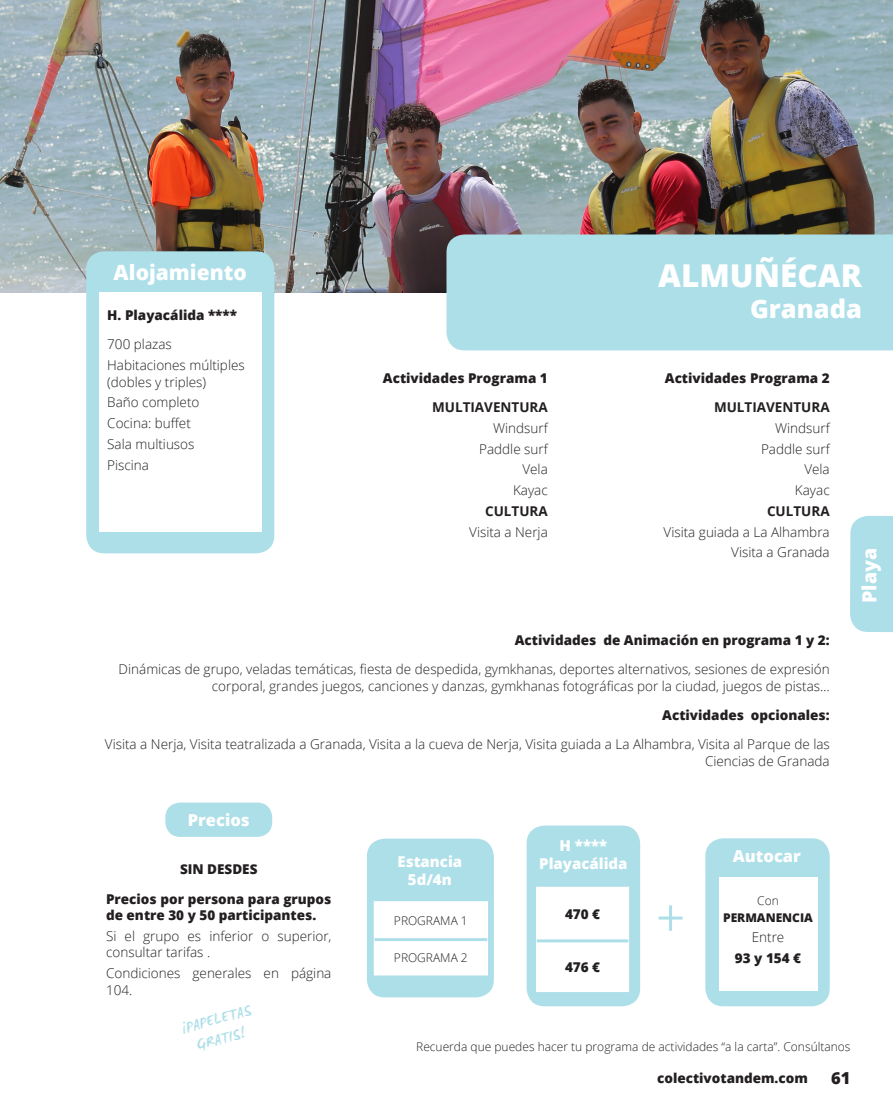
<style>
.page{position:relative;width:893px;height:1106px;background:#fff}
.page>*{position:absolute;margin:0;border:0;box-sizing:border-box;transform-origin:0 0}
.t1{font:800 31.5px "Open Sans";color:#fff}
.t2{font:800 25.5px "Open Sans";color:#fff}
.t3{font:800 21px "Open Sans";color:#fff}
.t4{font:800 19.5px "Open Sans";letter-spacing:-.005em;color:#fff}
.t5{font:16.5px/19.8px "WC Mano Negra Bta";color:#addfe9;text-align:center}
.t6{font:800 16.5px "Open Sans";color:#fff}
.t7{font:800 16.5px "Open Sans";color:#231f20}
.t8{font:800 15px/18px "Open Sans";color:#fff;text-align:center}
.t9{font:300 13.5px/20.7px "Open Sans";color:#231f20;text-align:right}
.t10{font:800 13.5px/29.2px "Open Sans";color:#231f20;text-align:center}
.t11{font:700 13.5px "Open Sans";color:#231f20}
.t12{font:300 12px "Open Sans";color:#231f20}
.t13{font:800 12px "Open Sans";color:#231f20}
</style>
<div class="page">
<img style="left:0;top:0;width:893px;height:292px">
<div style="left:446px;top:234px;width:447px;height:116px;background:#addfe9"></div>
<div style="left:850px;top:516px;width:43px;height:116px;background:#addfe9"></div>
<div style="left:861px;top:539px;width:18px;height:72px;background:#addfe9"></div>
<div style="left:165px;top:802px;width:107px;height:35px;background:#addfe9;border-radius:15px"></div>
<div style="left:86px;top:251px;width:188px;height:302px;background:#addfe9;border-radius:18px"></div>
<div style="left:99px;top:292px;width:163px;height:240px;background:#fff"></div>
<hr style="left:669px;top:905px;width:3px;height:25px;background:#addfe9">
<hr style="left:659px;top:916px;width:24px;height:3px;background:#addfe9">
<div style="left:527px;top:825px;width:113px;height:181px;background:#addfe9;border-radius:18px"></div>
<div style="left:536px;top:886px;width:93px;height:106px;background:#fff"></div>
<hr style="left:537px;top:939px;width:91px;height:3px;background:#addfe9">
<div style="left:367px;top:838px;width:127px;height:159px;background:#addfe9;border-radius:18px"></div>
<div style="left:374px;top:901px;width:114px;height:74px;background:#fff"></div>
<hr style="left:375px;top:938px;width:112px;height:3px;background:#addfe9">
<div style="left:705px;top:838px;width:125px;height:168px;background:#addfe9;border-radius:18px"></div>
<div style="left:719px;top:877px;width:99px;height:114px;background:#fff"></div>
<h3 class="t3" style="left:114px;top:256px;width:135px">Alojamiento</h3>
<p class="t10" style="left:107px;top:300px;width:131px">H. Playacálida ****</p>
<p class="t9" style="left:107px;top:334px;width:139px;text-align:left">700 plazas<br>Habitaciones múltiples</p>
<p class="t9" style="left:107px;top:371px;width:100px;text-align:left">(dobles y triples)<br>Baño completo<br>Cocina: buffet<br>Sala multiusos<br>Piscina</p>
<p class="t10" style="left:383px;top:362px;width:166px">Actividades Programa 1</p>
<p class="t11" style="left:432px;top:398px;width:117px">MULTIAVENTURA</p>
<p class="t9" style="left:479px;top:417px;width:70px">Windsurf<br>Paddle surf<br>Vela<br>Kayac</p>
<p class="t11" style="left:485px;top:501px;width:64px">CULTURA</p>
<p class="t9" style="left:469px;top:521px;width:80px">Visita a Nerja</p>
<h1 class="t1" style="left:658px;top:252px;width:205px">ALMUÑÉCAR</h1>
<h2 class="t2" style="left:750px;top:289px;width:113px">Granada</h2>
<p class="t10" style="left:665px;top:362px;width:166px">Actividades Programa 2</p>
<p class="t11" style="left:714px;top:398px;width:117px">MULTIAVENTURA</p>
<p class="t9" style="left:761px;top:417px;width:70px">Windsurf<br>Paddle surf<br>Vela<br>Kayac</p>
<p class="t11" style="left:767px;top:501px;width:64px">CULTURA</p>
<p class="t9" style="left:664px;top:521px;width:168px">Visita guiada a La Alhambra<br>Visita a Granada</p>
<h3 class="t4" style="left:854px;top:603px;width:56px;rotate:-90deg">Playa</h3>
<p class="t10" style="left:515px;top:625px;width:316px">Actividades de Animación en programa 1 y 2:</p>
<p class="t9" style="left:119px;top:661px;width:713px;line-height:16.5px">Dinámicas de grupo, veladas temáticas, fiesta de despedida, gymkhanas, deportes alternativos, sesiones de expresión corporal, grandes juegos, canciones y danzas, gymkhanas fotográficas por la ciudad, juegos de pistas…</p>
<p class="t10" style="left:662px;top:700px;width:169px">Actividades opcionales:</p>
<p class="t9" style="left:105px;top:736px;width:726px;line-height:16.5px">Visita a Nerja, Visita teatralizada a Granada, Visita a la cueva de Nerja, Visita guiada a La Alhambra, Visita al Parque de las<br>Ciencias de Granada</p>
<p class="t6" style="left:188px;top:807px;width:63px">Precios</p>
<p class="t10" style="left:106px;top:854px;width:227px">SIN DESDES<br>Precios por persona para grupos</p>
<p class="t10" style="left:106px;top:899px;width:212px">de entre 30 y 50 participantes.</p>
<p class="t9" style="left:106px;top:927px;width:227px;line-height:16.5px;text-align:left">Si el grupo es inferior o superior, consultar tarifas .</p>
<p class="t9" style="left:106px;top:964px;width:227px;line-height:16.5px;text-align:left">Condiciones generales en página<br>104.</p>
<p class="t5" style="left:179px;top:1020px;width:74px;rotate:-15deg">¡PAPELETAS<br>GRATIS!</p>
<p class="t8" style="left:397px;top:852px;width:66px">Estancia<br>5d/4n</p>
<p class="t12" style="left:394px;top:912px;width:75px">PROGRAMA 1</p>
<p class="t12" style="left:394px;top:949px;width:75px">PROGRAMA 2</p>
<p class="t8" style="left:539px;top:835px;width:90px">H ****<br>Playacálida</p>
<p class="t10" style="left:565px;top:898px;width:37px">470 €</p>
<p class="t10" style="left:565px;top:951px;width:37px">476 €</p>
<p class="t6" style="left:733px;top:843px;width:70px">Autocar</p>
<p class="t12" style="left:757px;top:892px;width:23px">Con</p>
<p class="t13" style="left:723px;top:908px;width:91px">PERMANENCIA</p>
<p class="t9" style="left:752px;top:926px;width:34px">Entre</p>
<p class="t10" style="left:735px;top:943px;width:68px">93 y 154 €</p>
<p class="t12" style="left:416px;top:1038px;width:436px">Recuerda que puedes hacer tu programa de actividades “a la carta”. Consúltanos</p>
<p class="t10" style="left:657px;top:1062px;width:152px">colectivotandem.com</p>
<p class="t7" style="left:831px;top:1065px;width:21px">61</p>
</div>
